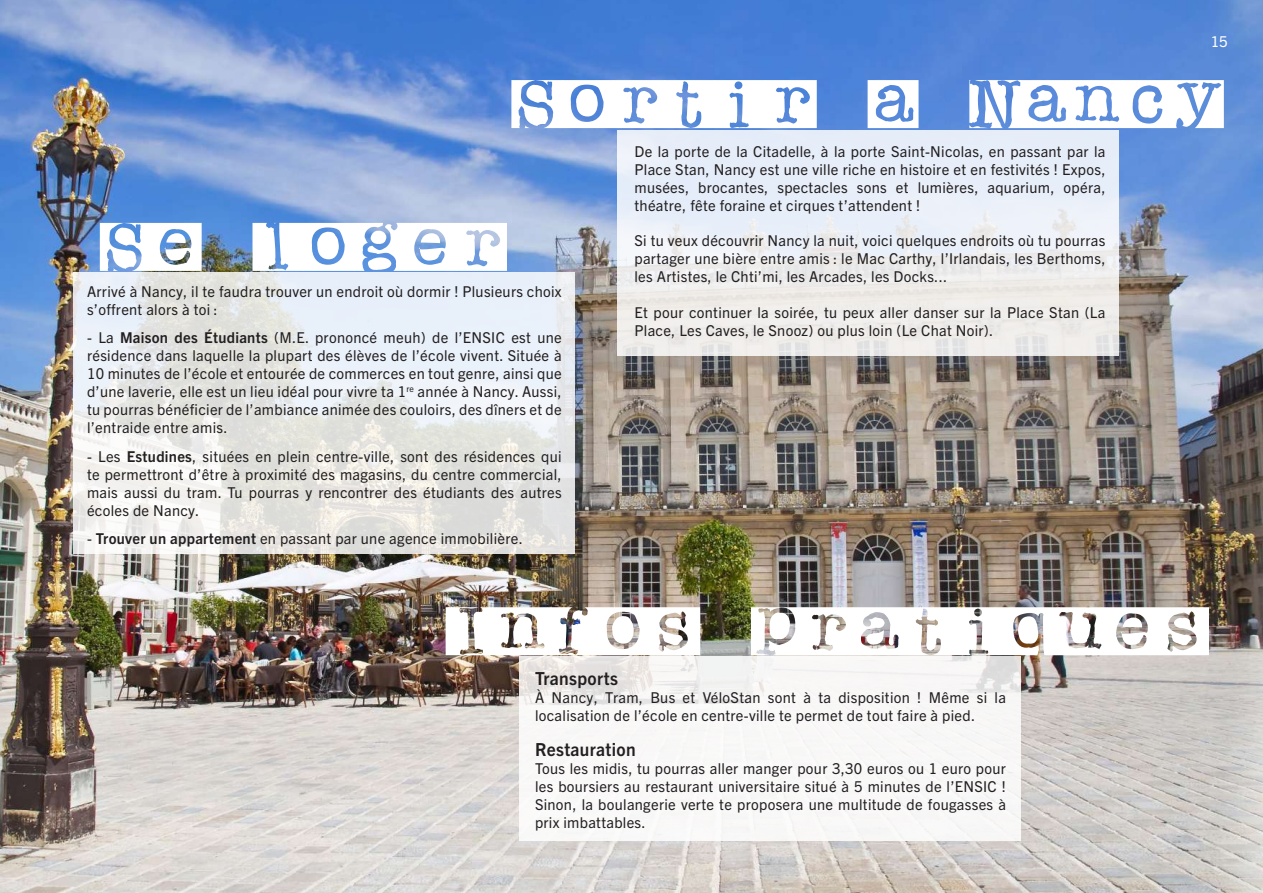
<style>
.page{position:relative;width:1263px;height:893px;background:#fff}
.page>*{position:absolute;margin:0;border:0;box-sizing:border-box;transform-origin:0 0}
.t1{font:700 18px "Trade Gothic Next LT Pro";letter-spacing:.02em;color:#231f20;scale:.96 1}
.t2{font:15px/18px "Trade Gothic Next LT Pro";letter-spacing:.02em;color:#231f20;text-align:justify}
.t3{font:15px "Trade Gothic Next LT Pro";color:#fff}
.s1{font-weight:700}
</style>
<div class="page">
<img style="left:0;top:0;width:1263px;height:893px">
<svg style="left:519px;top:657px;width:501px;height:184px"></svg>
<img style="left:446px;top:607px;width:763px;height:48px">
<svg style="left:73px;top:273px;width:501px;height:281px"></svg>
<svg style="left:100px;top:223px;width:407px;height:48px"></svg>
<div style="left:617px;top:130px;width:501px;height:225px;background:linear-gradient(to bottom,#e6effd,#f0ece7)"></div>
<svg style="left:511px;top:80px;width:713px;height:48px"></svg>
<p class="t2" style="left:87px;top:281px;width:476px">Arrivé à Nancy, il te faudra trouver un endroit où dormir ! Plusieurs choix s’offrent alors à toi :</p>
<p class="t2" style="left:87px;top:328px;width:476px">- La <span class="s1">Maison des Étudiants</span> (M.E. prononcé meuh) de l’ENSIC est une résidence dans laquelle la plupart des élèves de l’école vivent. Située à 10 minutes de l’école et entourée de commerces en tout genre, ainsi que d’une laverie, elle est un lieu idéal pour vivre ta 1<sup>re</sup> année à Nancy. Aussi, tu pourras bénéficier de l’ambiance animée des couloirs, des dîners et de l’entraide entre amis.</p>
<p class="t2" style="left:87px;top:446px;width:476px">- Les <span class="s1">Estudines</span>, situées en plein centre-ville, sont des résidences qui te permettront d’être à proximité des magasins, du centre commercial, mais aussi du tram. Tu pourras y rencontrer des étudiants des autres écoles de Nancy.</p>
<p class="t2" style="left:87px;top:529px;width:437px">- <span class="s1">Trouver un appartement</span> en passant par une agence immobilière.</p>
<p class="t2" style="left:634px;top:142px;width:472px">De la porte de la Citadelle, à la porte Saint-Nicolas, en passant par la Place Stan, Nancy est une ville riche en histoire et en festivités ! Expos, musées, brocantes, spectacles sons et lumières, aquarium, opéra, théatre, fête foraine et cirques t’attendent !</p>
<p class="t2" style="left:634px;top:230px;width:472px">Si tu veux découvrir Nancy la nuit, voici quelques endroits où tu pourras partager une bière entre amis : le Mac Carthy, l’Irlandais, les Berthoms, les Artistes, le Chti’mi, les Arcades, les Docks...</p>
<p class="t2" style="left:634px;top:302px;width:472px">Et pour continuer la soirée, tu peux aller danser sur la Place Stan (La<br>Place, Les Caves, le Snooz) ou plus loin (Le Chat Noir).</p>
<p class="t1" style="left:535px;top:666px;width:88px">Transports</p>
<p class="t2" style="left:535px;top:688px;width:472px">À Nancy, Tram, Bus et VéloStan sont à ta disposition ! Même si la localisation de l’école en centre-ville te permet de tout faire à pied.</p>
<p class="t1" style="left:535px;top:737px;width:106px">Restauration</p>
<p class="t2" style="left:535px;top:758px;width:472px">Tous les midis, tu pourras aller manger pour 3,30 euros ou 1 euro pour les boursiers au restaurant universitaire situé à 5 minutes de l’ENSIC !<br>Sinon, la boulangerie verte te proposera une multitude de fougasses à prix imbattables.</p>
<p class="t3" style="left:1211px;top:31px;width:19px">15</p>
</div>
